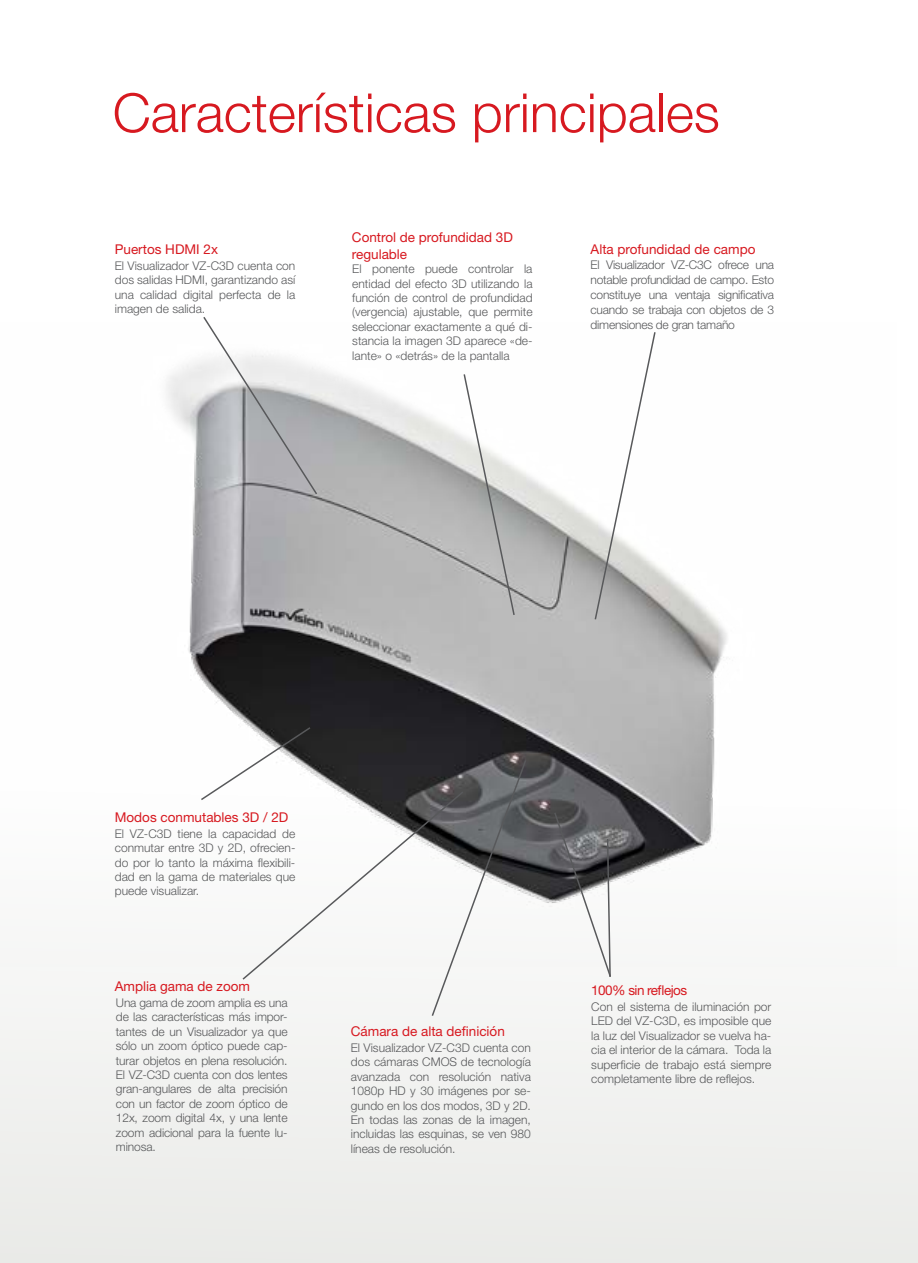
<style>
.page{position:relative;width:918px;height:1263px;background:#fff}
.page>*{position:absolute;margin:0;border:0;box-sizing:border-box;transform-origin:0 0}
.t1{font:300 54px "Helvetica Neue LT Pro";color:#d71920}
.t2{font:13.5px/16.2px "Helvetica Neue LT Pro";color:#d71920}
.t3{font:13.5px "Helvetica Neue LT Pro";letter-spacing:-.04em;color:#d71920}
.t4{font:300 12px/14.4px "Helvetica Neue LT Pro";color:#58595b;text-align:justify}
</style>
<div class="page">
<div style="left:0;top:671px;width:918px;height:592px;background:#f1f1f0"></div>
<img style="left:0;top:360px;width:897px;height:543px">
<svg style="left:202px;top:317px;width:117px;height:179px"></svg>
<svg style="left:462px;top:373px;width:54px;height:244px"></svg>
<svg style="left:594px;top:332px;width:63px;height:289px"></svg>
<svg style="left:199px;top:726px;width:329px;height:290px"></svg>
<svg style="left:553px;top:811px;width:59px;height:166px"></svg>
<h1 class="t1" style="left:113px;top:80px;width:609px">Características principales</h1>
<p class="t2" style="left:115px;top:241px;width:105px">Puertos HDMI 2x</p>
<p class="t4" style="left:115px;top:258px;width:182px">El Visualizador VZ-C3D cuenta con dos salidas HDMI, garantizando así una calidad digital perfecta de la imagen de salida.</p>
<p class="t2" style="left:352px;top:229px;width:163px">Control de profundidad 3D regulable</p>
<p class="t4" style="left:352px;top:261px;width:182px">El ponente puede controlar la entidad del efecto 3D utilizando la función de control de profundidad (vergencia) ajustable, que permite seleccionar exactamente a qué di&shy;stancia la imagen 3D aparece «de&shy;lante» o «detrás» de la pantalla</p>
<p class="t2" style="left:591px;top:241px;width:166px">Alta profundidad de campo</p>
<p class="t4" style="left:591px;top:257px;width:185px;line-height:15px">El Visualizador VZ-C3C ofrece una notable profundidad de campo. Esto constituye una ventaja significativa cuando se trabaja con objetos de 3 dimensiones de gran tamaño</p>
<p class="t2" style="left:115px;top:809px;width:175px">Modos conmutables 3D / 2D</p>
<p class="t4" style="left:115px;top:826px;width:182px">El VZ-C3D tiene la capacidad de conmutar entre 3D y 2D, ofrecien&shy;do por lo tanto la máxima flexibili&shy;dad en la gama de materiales que puede visualizar.</p>
<p class="t2" style="left:115px;top:978px;width:137px">Amplia gama de zoom</p>
<p class="t4" style="left:116px;top:995px;width:173px">Una gama de zoom amplia es una de las características más impor&shy;tantes de un Visualizador ya que sólo un zoom óptico puede cap&shy;turar objetos en plena resolución.<br>El VZ-C3D cuenta con dos lentes gran-angulares de alta precisión con un factor de zoom óptico de 12x, zoom digital 4x, y una lente zoom adicional para la fuente lu&shy;minosa.</p>
<p class="t2" style="left:351px;top:1023px;width:156px">Cámara de alta definición</p>
<p class="t4" style="left:351px;top:1040px;width:182px">El Visualizador VZ-C3D cuenta con dos cámaras CMOS de tecnología avanzada con resolución nativa 1080p HD y 30 imágenes por se&shy;gundo en los dos modos, 3D y 2D.<br>En todas las zonas de la imagen, incluidas las esquinas, se ven 980 líneas de resolución.</p>
<p class="t3" style="left:591px;top:982px;width:97px">100% sin reflejos</p>
<p class="t4" style="left:591px;top:999px;width:182px">Con el sistema de iluminación por LED del VZ-C3D, es imposible que la luz del Visualizador se vuelva ha&shy;cia el interior de la cámara. Toda la superficie de trabajo está siempre completamente libre de reflejos.</p>
</div>
